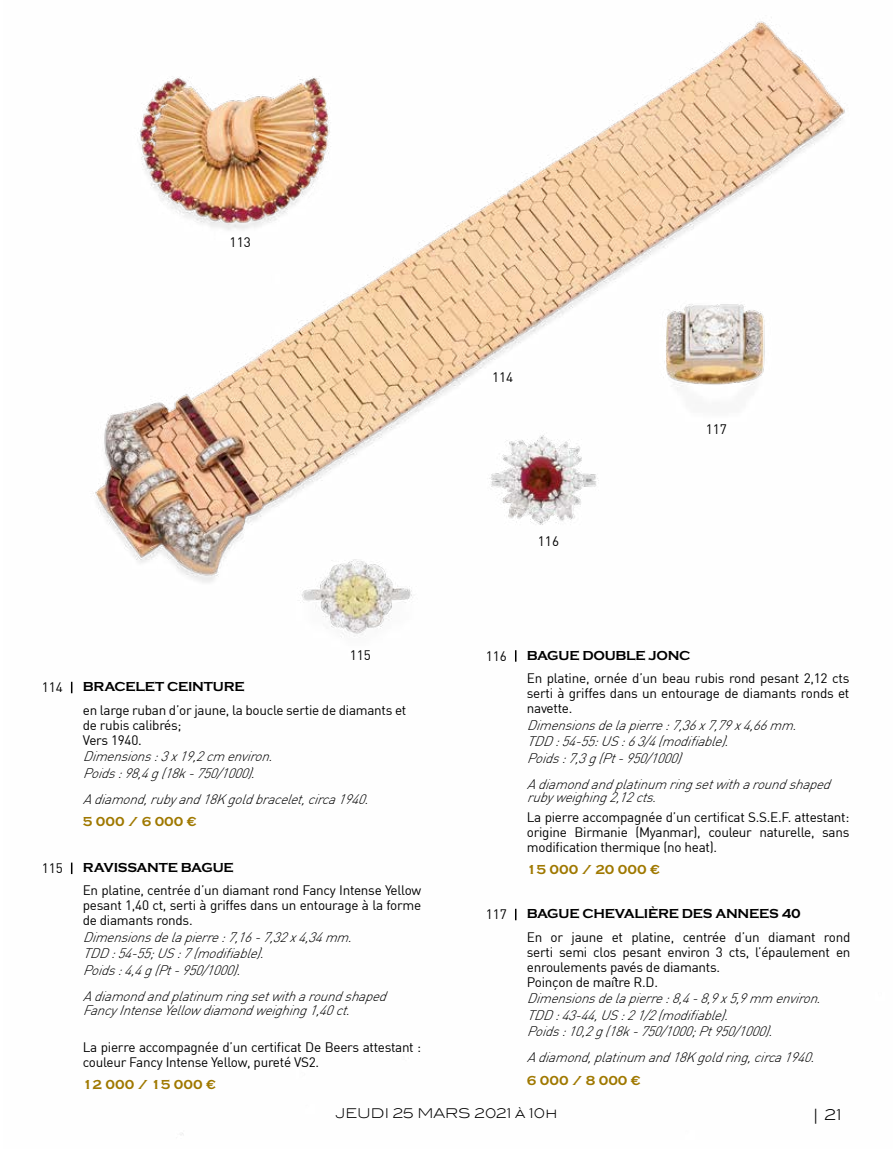
<style>
.page{position:relative;width:893px;height:1149px;background:#fff}
.page>*{position:absolute;margin:0;border:0;box-sizing:border-box;transform-origin:0 0}
.t1{font:300 15px "Blair ITC";color:#000}
.t2{font:13.5px/15px "DIN";letter-spacing:-.02em;color:#000}
.t3{font:italic 300 13.5px/16.5px "DIN";color:#000}
.t4{font:700 13.5px "Copperplate";letter-spacing:-.02em;color:#000}
.t5{font:700 13.5px "Copperplate";color:#9f7800}
.t6{font:300 13.5px "Blair ITC";letter-spacing:-.005em;color:#000}
.s1{font-family:"Minion Pro";font-weight:400}
</style>
<div class="page">
<img style="left:70px;top:17px;width:775px;height:1118px">
<svg style="left:71px;top:681px;width:1px;height:12px"></svg>
<p class="t2" style="left:230px;top:235px;width:23px">113</p>
<p class="t2" style="left:492px;top:369px;width:23px">114</p>
<p class="t2" style="left:538px;top:533px;width:23px">116</p>
<p class="t2" style="left:706px;top:421px;width:23px">117</p>
<p class="t2" style="left:42px;top:679px;width:23px">114</p>
<p class="t2" style="left:42px;top:860px;width:23px">115</p>
<p class="t2" style="left:350px;top:646px;width:23px">115</p>
<p class="t4" style="left:83px;top:678px;width:163px">BRACELET CEINTURE</p>
<p class="t2" style="left:83px;top:701px;width:325px">en large ruban d’or jaune, la boucle sertie de diamants et de rubis calibrés;<br>Vers 1940.</p>
<p class="t3" style="left:83px;top:747px;width:197px">Dimensions:3x19,2cm environ.<br>Poids:98,4g(18k-750/1000).</p>
<p class="t3" style="left:83px;top:790px;width:293px">Adiamond,rubyand18Kgoldbracelet,circa1940.</p>
<p class="t5" style="left:83px;top:813px;width:115px">5 000 / 6 000 €</p>
<p class="t4" style="left:83px;top:859px;width:152px">RAVISSANTE BAGUE</p>
<p class="t2" style="left:83px;top:882px;width:340px;text-align:justify">En platine, centrée d’un diamant rond Fancy Intense Yellow pesant 1,40 ct, serti à griffes dans un entourage à la forme de diamants ronds.</p>
<p class="t3" style="left:83px;top:928px;width:276px">Dimensionsdelapierre:7,16-7,32x4,34mm.<br>TDD:54-55;US:7(modifiable).<br>Poids:4,4g(Pt-950/1000).</p>
<p class="t3" style="left:83px;top:989px;width:310px;line-height:13.5px">Adiamondandplatinum ringsetwitharoundshaped<br>FancyIntenseYellowdiamondweighing1,40ct.</p>
<p class="t2" style="left:83px;top:1038px;width:340px">La pierre accompagnée d’un certificat De Beers attestant : couleur Fancy Intense Yellow, pureté VS2.</p>
<p class="t5" style="left:83px;top:1076px;width:135px">12 000 / 15 000 €</p>
<p class="t2" style="left:486px;top:647px;width:23px">116</p>
<p class="t2" style="left:486px;top:906px;width:23px">117</p>
<p class="t4" style="left:527px;top:647px;width:165px">BAGUE DOUBLE JONC</p>
<p class="t2" style="left:527px;top:670px;width:324px;text-align:justify">En platine, ornée d’un beau rubis rond pesant 2,12 cts serti à griffes dans un entourage de diamants ronds et navette.</p>
<p class="t3" style="left:527px;top:716px;width:277px">Dimensionsdelapierre:7,36x7,79x4,66mm.<br>TDD:54-55:US:63/4(modifiable).<br>Poids:7,3g(Pt-950/1000)</p>
<p class="t3" style="left:527px;top:776px;width:310px;line-height:13.5px">Adiamondandplatinum ringsetwitharoundshaped rubyweighing2,12cts.</p>
<p class="t2" style="left:527px;top:808px;width:324px;text-align:justify">La pierre accompagnée d’un certificat S.S.E.F. attestant: origine Birmanie (Myanmar), couleur naturelle, sans modification thermique (no heat).</p>
<p class="t5" style="left:527px;top:861px;width:135px">15 000 / 20 000 €</p>
<p class="t4" style="left:527px;top:905px;width:275px">BAGUE CHEVALIÈRE DES ANNEES 40</p>
<p class="t2" style="left:527px;top:928px;width:325px">En or jaune et platine, centrée d’un diamant rond serti semi clos pesant environ 3 cts, l’épaulement en enroulements pavés de diamants.<br>Poinçon de maître R.D.</p>
<p class="t3" style="left:527px;top:989px;width:301px">Dimensionsdelapierre:8,4-8,9x5,9mm environ.<br>TDD:43-44,US:21/2(modifiable).<br>Poids:10,2g(18k-750/1000;Pt950/1000).</p>
<p class="t3" style="left:527px;top:1048px;width:295px">Adiamond,platinum and18Kgoldring,circa1940.</p>
<p class="t5" style="left:527px;top:1072px;width:115px">6 000 / 8 000 €</p>
<p class="t6" style="left:336px;top:1105px;width:223px">JEUDI 25 MARS 2021 à 10h</p>
<p class="t1" style="left:814px;top:1106px;width:29px"><span class="s1">|</span> 21</p>
</div>
